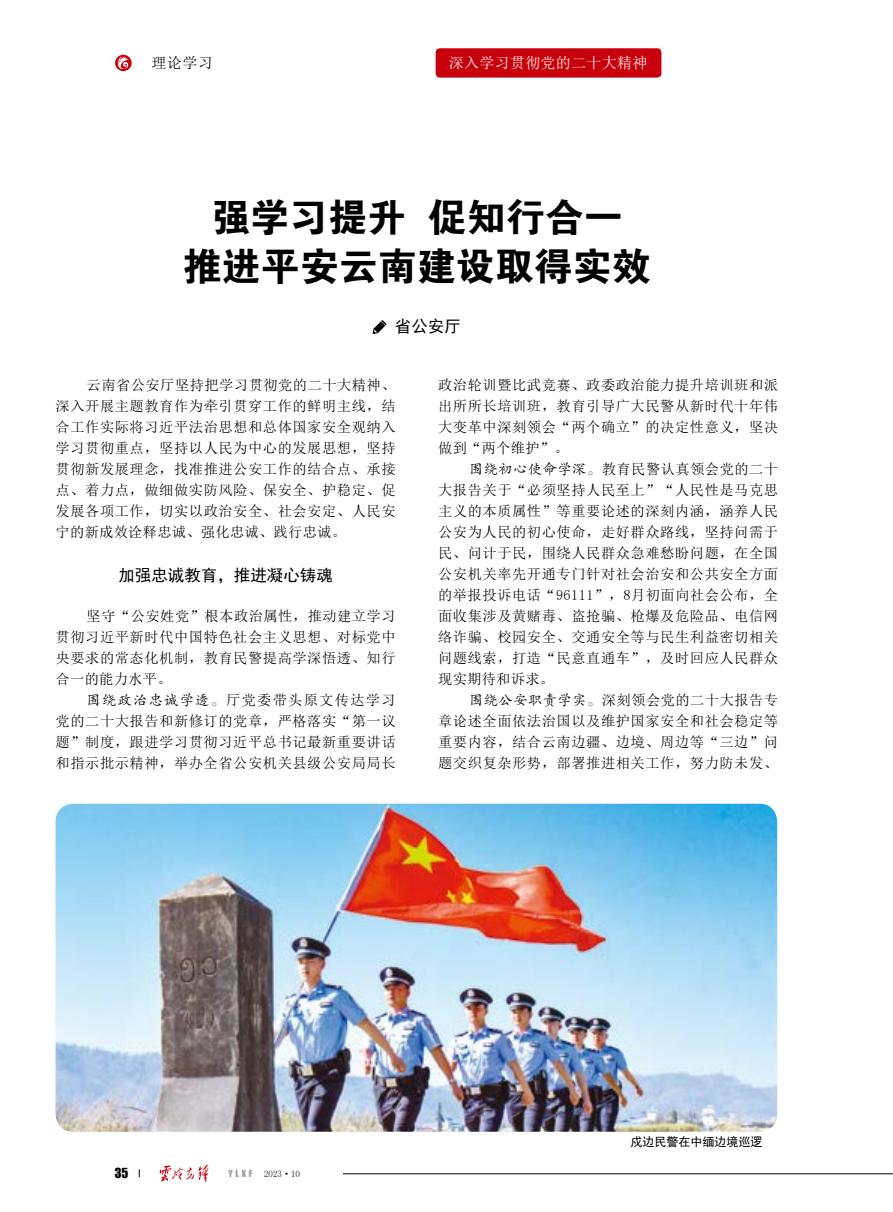
<style>
.page{position:relative;width:893px;height:1212px;background:#fff}
.page>*{position:absolute;margin:0;border:0;box-sizing:border-box;transform-origin:0 0}
.t1{font:39px/49.1px "FZDHTK GBK1 0";color:#000;text-align:center}
.t2{font:16.5px "Sim Hei";color:#000}
.t3{font:15px "Sim Sun";letter-spacing:.02em;color:#fff}
.t4{font:15px "Sim Sun";color:#000}
.t5{font:14.25px/21px "Sim Sun";letter-spacing:.04em;color:#000;text-align:justify}
.t6{font:12.75px "Impact";color:#000}
.t7{font:12px "Sim Hei";color:#000}
.t8{font:9px "Sim Sun";color:#000}
.t9{font:9px "Impact";color:#9fa0a0}
.s1{font-family:"FZKTK GBK1 0"}
</style>
<div class="page">
<svg style="left:159px;top:1164px;width:49px;height:18px"></svg>
<svg style="left:115px;top:55px;width:17px;height:16px"></svg>
<svg style="left:116px;top:57px;width:13px;height:14px"></svg>
<hr style="left:343px;top:1173px;width:550px;height:1px;background:#000">
<img style="left:56px;top:804px;width:721px;height:328px">
<svg style="left:372px;top:320px;width:15px;height:14px"></svg>
<div style="left:436px;top:48px;width:225px;height:30px;background:#c7000b;border-radius:4px"></div>
<p class="t4" style="left:151px;top:55px;width:63px">理论学习</p>
<p class="t3" style="left:449px;top:55px;width:200px">深入学习贯彻党的二十大精神</p>
<h1 class="t1" style="left:183px;top:194px;width:469px">强学习提升 促知行合一<br>推进平安云南建设取得实效</h1>
<p class="t2" style="left:395px;top:318px;width:67px">省公安厅</p>
<p class="t5" style="left:56px;top:374px;width:341px;text-indent:31px">云南省公安厅坚持把学习贯彻党的二十大精神、深入开展主题教育作为牵引贯穿工作的鲜明主线，结合工作实际将习近平法治思想和总体国家安全观纳入学习贯彻重点，坚持以人民为中心的发展思想，坚持贯彻新发展理念，找准推进公安工作的结合点、承接点、着力点，做细做实防风险、保安全、护稳定、促发展各项工作，切实以政治安全、社会安定、人民安宁的新成效诠释忠诚、强化忠诚、践行忠诚。</p>
<p class="t2" style="left:118px;top:566px;width:216px">加强忠诚教育，推进凝心铸魂</p>
<p class="t5" style="left:56px;top:605px;width:341px;text-indent:31px">坚守“公安姓党”根本政治属性，推动建立学习贯彻习近平新时代中国特色社会主义思想、对标党中央要求的常态化机制，教育民警提高学深悟透、知行合一的能力水平。</p>
<p class="t5" style="left:56px;top:689px;width:342px;text-indent:31px"><span class="s1">围绕政治忠诚学透。</span>厅党委带头原文传达学习党的二十大报告和新修订的党章，严格落实“第一议题”制度，跟进学习贯彻习近平总书记最新重要讲话和指示批示精神，举办全省公安机关县级公安局局长</p>
<p class="t5" style="left:438px;top:374px;width:341px">政治轮训暨比武竞赛、政委政治能力提升培训班和派出所所长培训班，教育引导广大民警从新时代十年伟大变革中深刻领会“两个确立”的决定性意义，坚决做到“两个维护”。</p>
<p class="t5" style="left:438px;top:458px;width:341px;text-indent:31px"><span class="s1">围绕初心使命学深。</span>教育民警认真领会党的二十大报告关于“必须坚持人民至上”“人民性是马克思主义的本质属性”等重要论述的深刻内涵，涵养人民公安为人民的初心使命，走好群众路线，坚持问需于民、问计于民，围绕人民群众急难愁盼问题，在全国公安机关率先开通专门针对社会治安和公共安全方面的举报投诉电话“96111”，8月初面向社会公布，全面收集涉及黄赌毒、盗抢骗、枪爆及危险品、电信网络诈骗、校园安全、交通安全等与民生利益密切相关问题线索，打造“民意直通车”，及时回应人民群众现实期待和诉求。</p>
<p class="t5" style="left:438px;top:689px;width:341px;text-indent:31px"><span class="s1">围绕公安职责学实。</span>深刻领会党的二十大报告专章论述全面依法治国以及维护国家安全和社会稳定等重要内容，结合云南边疆、边境、周边等“三边”问题交织复杂形势，部署推进相关工作，努力防未发、</p>
<p class="t6" style="left:115px;top:1163px;width:15px">35</p>
<p class="t9" style="left:228px;top:1167px;width:25px">YLXF</p>
<p class="t8" style="left:264px;top:1169px;width:37px">2023·10</p>
<p class="t7" style="left:631px;top:1136px;width:133px">戍边民警在中缅边境巡逻</p>
</div>
